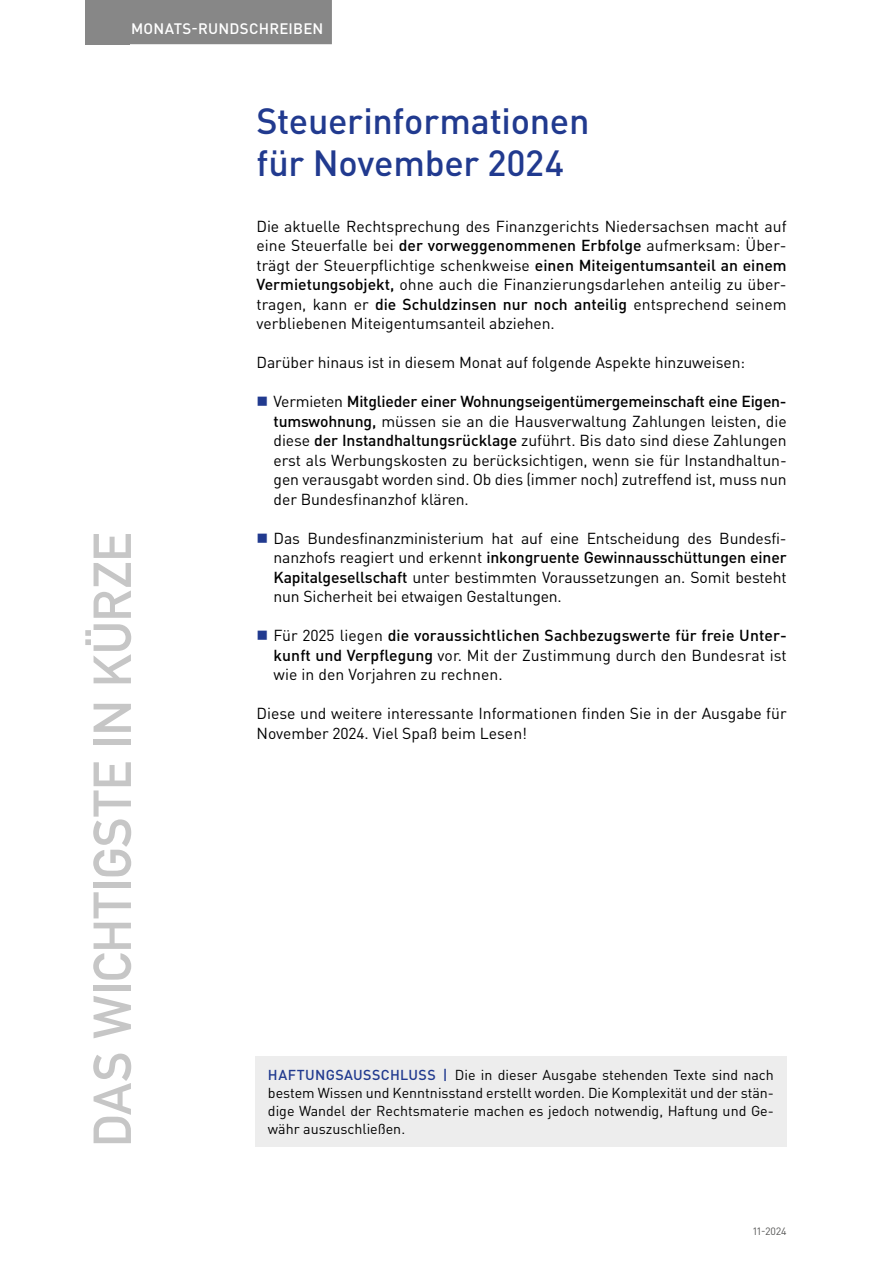
<style>
.page{position:relative;width:893px;height:1263px;background:#fff}
.page>*{position:absolute;margin:0;border:0;box-sizing:border-box;transform-origin:0 0}
.t1{font:52.5px "DIN Mittelschrift Std";color:#c6c6c6}
.t2{font:500 36px/42px "DIN Pro";letter-spacing:-.01em;color:#213a8f}
.t3{font:15.75px/19.5px "DIN Pro";letter-spacing:-.005em;color:#000;text-align:justify}
.t4{font:500 15px "DIN Pro";letter-spacing:.015em;color:#fff}
.t5{font:14.25px/18px "DIN Pro";color:#000;text-align:justify}
.t6{font:10.5px "DIN Pro";color:#575756}
.s1{font-weight:500}
.s2{font-weight:500;color:#213a8f}
</style>
<div class="page">
<div style="left:85px;top:0;width:45px;height:44px;background:#878787"></div>
<div style="left:122px;top:0;width:210px;height:44px;background:#878787"></div>
<div style="left:255px;top:1057px;width:532px;height:90px;background:#ededed"></div>
<p class="t4" style="left:131px;top:18px;width:194px">MONATS-RUNDSCHREIBEN</p>
<h1 class="t1" style="left:82px;top:1147px;width:616px;rotate:-90deg">DAS WICHTIGSTE IN KÜRZE</h1>
<h2 class="t2" style="left:257px;top:99px;width:334px">Steuerinformationen für November 2024</h2>
<p class="t3" style="left:257px;top:216px;width:532px">Die aktuelle Rechtsprechung des Finanzgerichts Niedersachsen macht auf eine Steuerfalle bei <span class="s1">der vorweggenommenen Erbfolge</span> aufmerksam: Über&shy;trägt der Steuerpflichtige schenkweise <span class="s1">einen Miteigentumsanteil an einem Vermietungsobjekt,</span> ohne auch die Finanzierungsdarlehen anteilig zu über&shy;tragen, kann er <span class="s1">die Schuldzinsen nur noch anteilig</span> entsprechend seinem verbliebenen Miteigentumsanteil abziehen.</p>
<p class="t3" style="left:257px;top:352px;width:490px">Darüber hinaus ist in diesem Monat auf folgende Aspekte hinzuweisen:</p>
<p class="t3" style="left:274px;top:391px;width:515px">Vermieten <span class="s1">Mitglieder einer Wohnungseigentümergemeinschaft eine Eigen&shy;tumswohnung,</span> müssen sie an die Hausverwaltung Zahlungen leisten, die diese <span class="s1">der Instandhaltungsrücklage</span> zuführt. Bis dato sind diese Zahlungen erst als Werbungskosten zu berücksichtigen, wenn sie für Instandhaltun&shy;gen verausgabt worden sind. Ob dies (immer noch) zutreffend ist, muss nun der Bundesfinanzhof klären.</p>
<p class="t3" style="left:274px;top:528px;width:515px">Das Bundesfinanzministerium hat auf eine Entscheidung des Bundesfi&shy;nanzhofs reagiert und erkennt <span class="s1">inkongruente Gewinnausschüttungen einer Kapitalgesellschaft</span> unter bestimmten Voraussetzungen an. Somit besteht nun Sicherheit bei etwaigen Gestaltungen.</p>
<p class="t3" style="left:274px;top:625px;width:515px">Für 2025 liegen <span class="s1">die voraussichtlichen Sachbezugswerte für freie Unter&shy;kunft und Verpflegung</span> vor. Mit der Zustimmung durch den Bundesrat ist wie in den Vorjahren zu rechnen.</p>
<p class="t3" style="left:257px;top:703px;width:532px">Diese und weitere interessante Informationen finden Sie in der Ausgabe für<br>November 2024. Viel Spaß beim Lesen!</p>
<p class="t5" style="left:268px;top:1065px;width:508px"><span class="s2">HAFTUNGSAUSSCHLUSS |</span> Die in dieser Ausgabe stehenden Texte sind nach bestem Wissen und Kenntnisstand erstellt worden. Die Komplexität und der stän&shy;dige Wandel der Rechtsmaterie machen es jedoch notwendig, Haftung und Ge&shy;währ auszuschließen.</p>
<p class="t6" style="left:753px;top:1224px;width:35px">11-2024</p>
</div>
